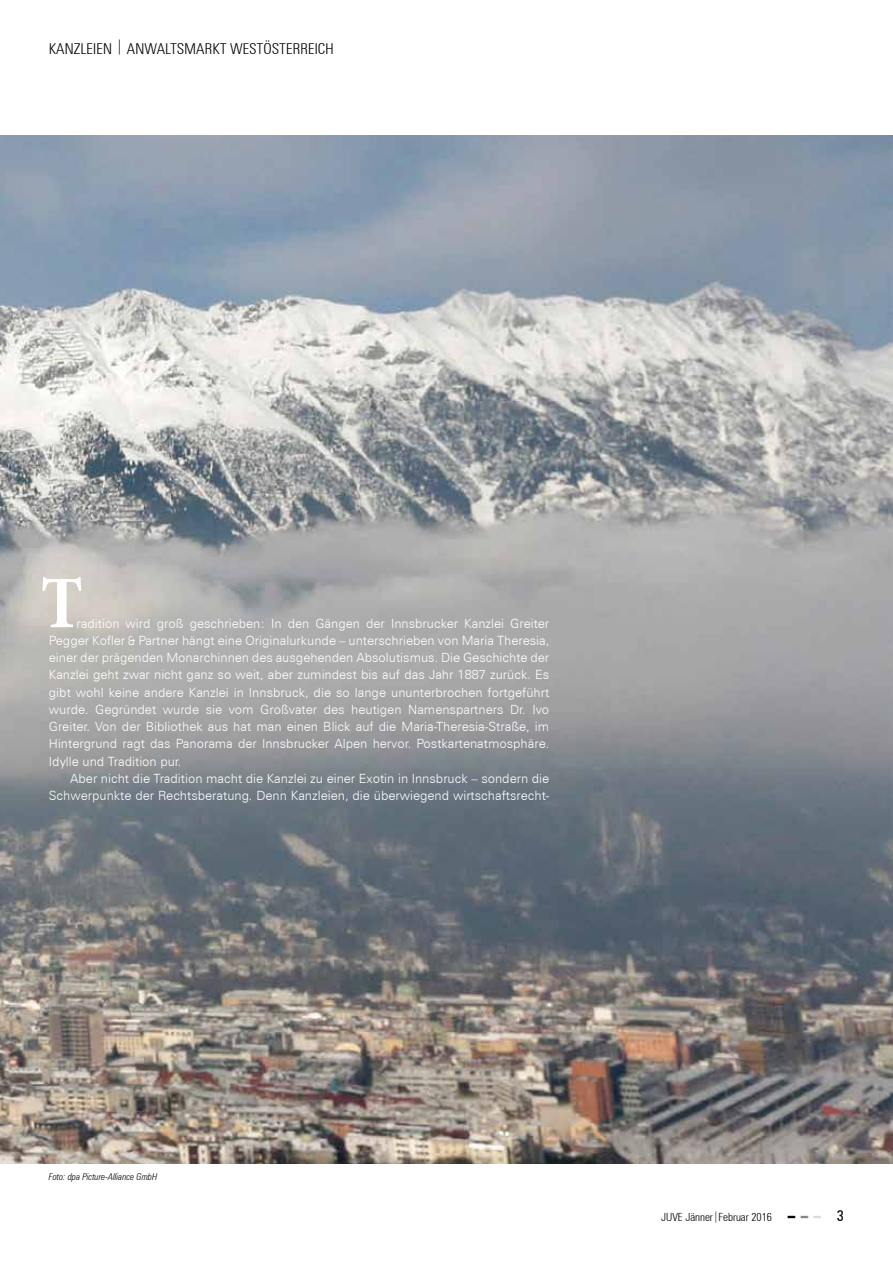
<style>
.page{position:relative;width:893px;height:1263px;background:#fff}
.page>*{position:absolute;margin:0;border:0;box-sizing:border-box;transform-origin:0 0}
.t1{font:700 condensed 75px "Minion Pro";color:#fff}
.t2{font:300 condensed 15px "Zurich BT";letter-spacing:.01em;color:#000}
.t3{font:300 12.75px/17.2px "Zurich BT";color:#fff;text-align:justify}
.t4{font:300 condensed 11.25px "Zurich BT";color:#000}
.t5{font:italic 300 condensed 9.3px "Zurich BT";color:#000}
.s1{font-weight:900;font-stretch:normal;font-size:15px}
.s2{font-weight:900;font-stretch:normal;font-size:15px;color:#87888a}
.s3{font-weight:900;font-stretch:normal;font-size:15px;color:#d9dadb}
.s4{font-weight:400;font-size:15px}
</style>
<div class="page">
<img style="left:0;top:135px;width:893px;height:1028px">
<p class="t2" style="left:49px;top:39px;width:286px">KANZLEIEN | ANWALTSMARKT WESTÖSTERREICH</p>
<h1 class="t1" style="left:41px;top:552px;width:44px">T</h1>
<p class="t3" style="left:49px;top:614px;width:502px;text-indent:28px">radition wird groß geschrieben: In den Gängen der Innsbrucker Kanzlei Greiter -Pegger Kofler &amp; Partner hängt eine Originalurkunde – unterschrieben von Maria Theresia, einer der prägenden Monarchinnen des ausgehenden Absolutismus. Die Geschichte der Kanzlei geht zwar nicht ganz so weit, aber zumindest bis auf das Jahr 1887 zurück. Es gibt wohl keine andere Kanzlei in Innsbruck, die so lange ununterbrochen fortgeführt wurde. Gegründet wurde sie vom Großvater des heutigen Namenspartners Dr. Ivo -Greiter. Von der Bibliothek aus hat man einen Blick auf die Maria-Theresia-Straße, im Hintergrund ragt das Panorama der Innsbrucker Alpen hervor. Postkartenatmosphäre.<br>Idylle und Tradition pur.</p>
<p class="t3" style="left:49px;top:770px;width:502px;text-align:right">Aber nicht die Tradition macht die Kanzlei zu einer Exotin in Innsbruck – sondern die<br>Schwerpunkte der Rechtsberatung. Denn Kanzleien, die überwiegend wirtschaftsrecht-</p>
<p class="t5" style="left:49px;top:1171px;width:110px">Foto: dpa Picture-Alliance GmbH</p>
<p class="t4" style="left:661px;top:1210px;width:185px">JUVE Jänner|Februar 2016 <span class="s1">–</span> <span class="s2">–</span> <span class="s3">–</span> <span class="s4">3</span></p>
</div>
